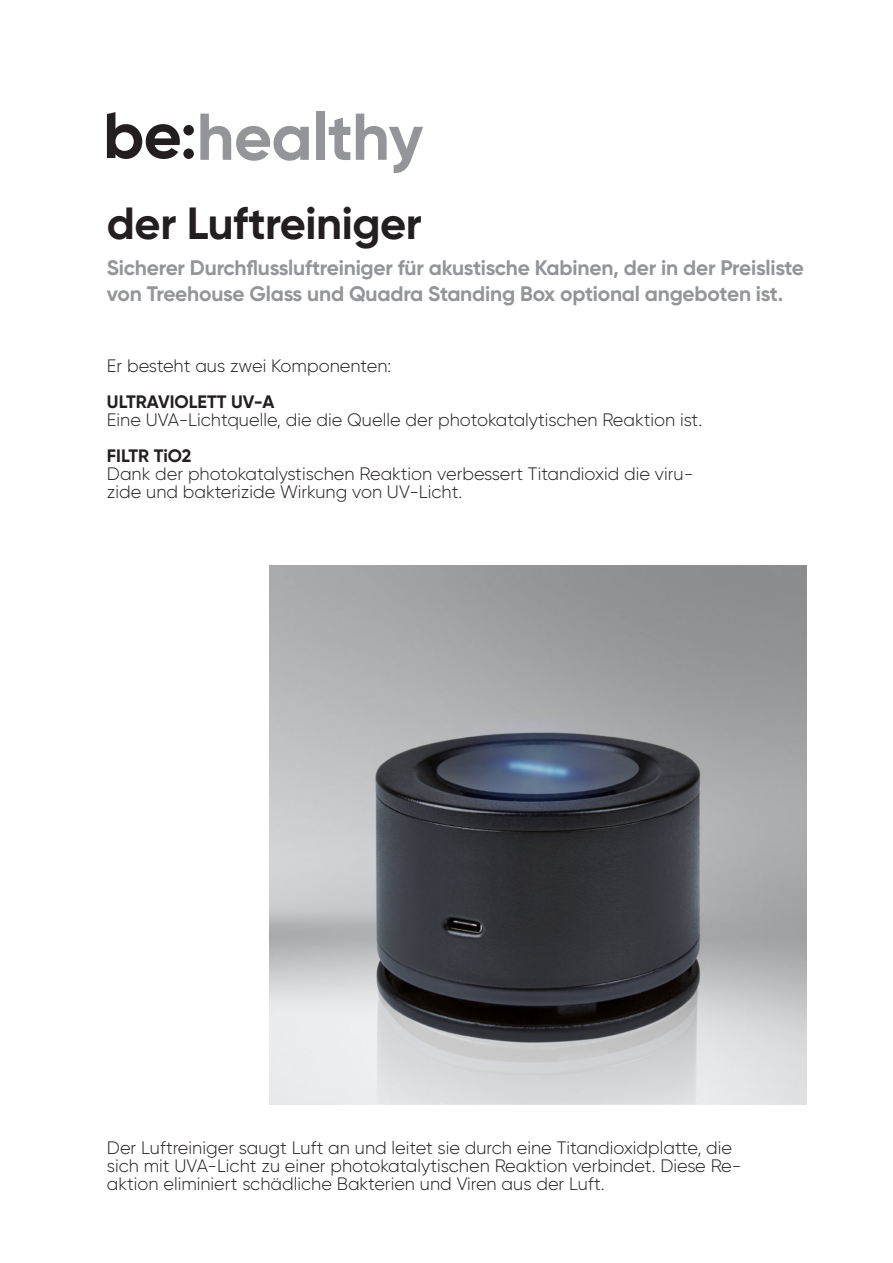
<style>
.page{position:relative;width:893px;height:1263px;background:#fff}
.page>*{position:absolute;margin:0;border:0;box-sizing:border-box;transform-origin:0 0}
.t1{font:700 66px "Gilroy";letter-spacing:-.01em;color:#939598}
.t2{font:700 45px "Gilroy";letter-spacing:-.01em;color:#231f20}
.t3{font:700 21px/25.2px "Gilroy";letter-spacing:-.01em;color:#939598}
.t4{font:300 18px/18px "Gilroy";color:#231f20}
.t5{font:700 18px "Gilroy";color:#231f20}
</style>
<div class="page">
<img style="left:270px;top:565px;width:537px;height:539px">
<svg style="left:107px;top:112px;width:73px;height:47px"></svg>
<div style="left:183px;top:125px;width:11px;height:10px;background:#231f20;border-radius:50%"></div>
<div style="left:183px;top:148px;width:11px;height:11px;background:#231f20;border-radius:50%"></div>
<p class="t1" style="left:196px;top:95px;width:228px">healthy</p>
<p class="t2" style="left:107px;top:195px;width:316px">der Luftreiniger</p>
<p class="t3" style="left:107px;top:255px;width:699px">Sicherer Durchflussluftreiniger für akustische Kabinen, der in der Preisliste von Treehouse Glass und Quadra Standing Box optional angeboten ist.</p>
<p class="t4" style="left:107px;top:356px;width:286px">Er besteht aus zwei Komponenten:</p>
<p class="t5" style="left:107px;top:390px;width:169px">ULTRAVIOLETT UV-A</p>
<p class="t4" style="left:107px;top:410px;width:597px">Eine UVA-Lichtquelle, die die Quelle der photokatalytischen Reaktion ist.</p>
<p class="t5" style="left:107px;top:444px;width:86px">FILTR TiO2</p>
<p class="t4" style="left:107px;top:464px;width:588px">Dank der photokatalystischen Reaktion verbessert Titandioxid die viru&shy;zide und bakterizide Wirkung von UV-Licht.</p>
<p class="t4" style="left:107px;top:1138px;width:636px">Der Luftreiniger saugt Luft an und leitet sie durch eine Titandioxidplatte, die sich mit UVA-Licht zu einer photokatalytischen Reaktion verbindet. Diese Re&shy;aktion eliminiert schädliche Bakterien und Viren aus der Luft.</p>
</div>
